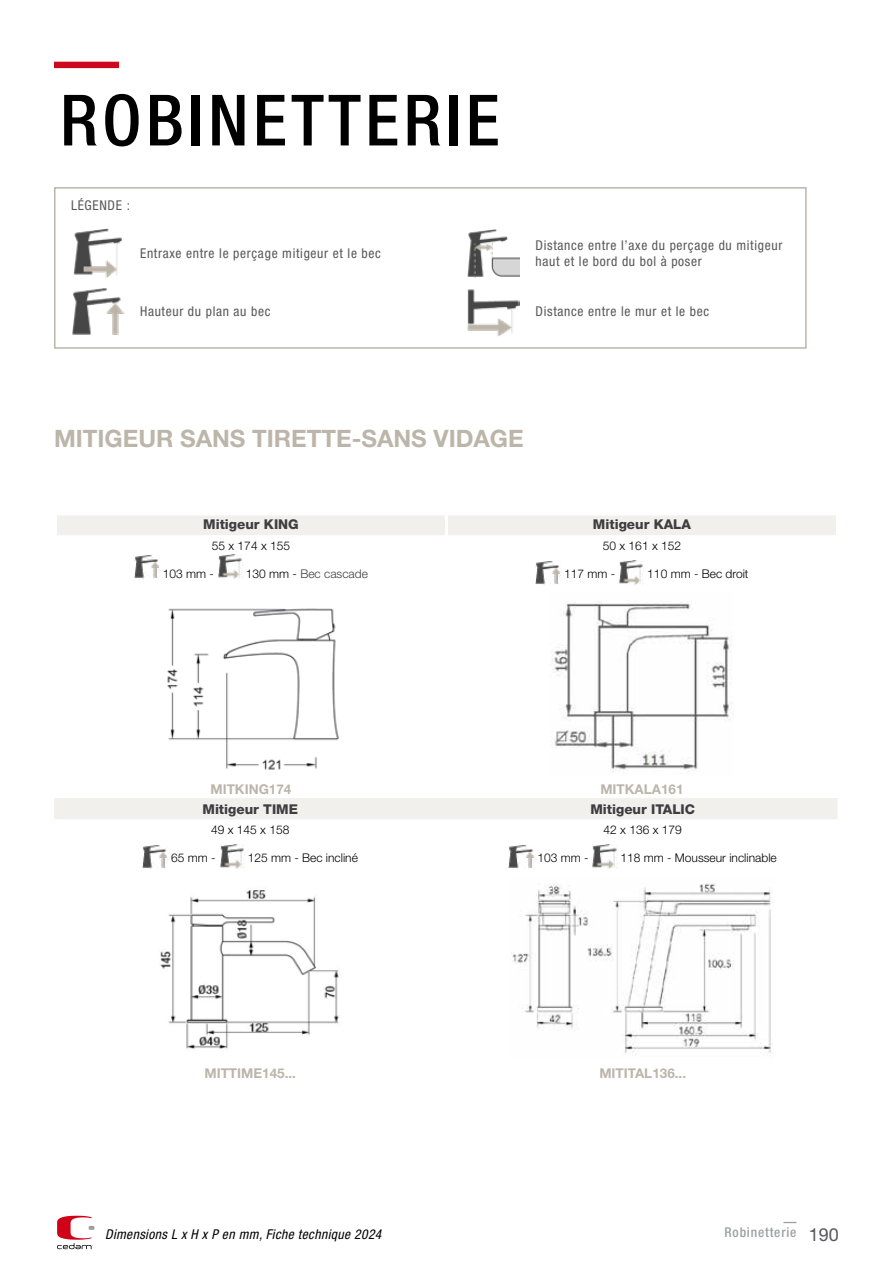
<style>
.page{position:relative;width:893px;height:1263px;background:#fff}
.page>*{position:absolute;margin:0;border:0;box-sizing:border-box;transform-origin:0 0}
.t1{font:500 condensed 70.8px "Helvetica Neue LT Std";letter-spacing:.06em;color:#000}
.t2{font:700 24px "Helvetica Neue LT Std";color:#bcb5a9}
.t3{font:18px "Helvetica Neue LT Std";color:#58585a}
.t4{font:condensed 13.5px/16.2px "Helvetica Neue LT Std";letter-spacing:.05em;color:#58585a}
.t5{font:800 13.5px "Helvetica Neue LT Std";color:#3e3d40}
.t6{font:700 13.5px "Helvetica Neue LT Std";color:#bcb5a9}
.t7{font:italic condensed 13.5px "Helvetica Neue LT Std";letter-spacing:.03em;color:#000}
.t8{font:500 condensed 13.5px "Helvetica Neue LT Std";letter-spacing:.06em;color:#9ea0a2}
.t9{font:300 12px "Helvetica Neue LT Std";color:#000}
.t10{font:300 12px "Helvetica Neue LT Std";color:#3e3d40}
.s1{color:#000}
</style>
<div class="page">
<svg style="left:57px;top:1216px;width:37px;height:33px"></svg>
<div style="left:54px;top:62px;width:65px;height:6px;background:#cd071e"></div>
<svg style="left:783px;top:1222px;width:13px;height:1px"></svg>
<img style="left:73px;top:228px;width:49px;height:50px">
<img style="left:467px;top:229px;width:53px;height:49px">
<img style="left:72px;top:288px;width:52px;height:47px">
<img style="left:467px;top:289px;width:53px;height:47px">
<div style="left:54px;top:187px;width:753px;height:162px;border:2px solid #bcb5a9"></div>
<div style="left:57px;top:515px;width:779px;height:20px;background:#f2f0ed"></div>
<hr style="left:445px;top:515px;width:3px;height:20px;background:#fff">
<img style="left:134px;top:555px;width:25px;height:23px">
<img style="left:218px;top:555px;width:25px;height:23px">
<img style="left:535px;top:561px;width:26px;height:23px">
<img style="left:619px;top:561px;width:25px;height:23px">
<img style="left:167px;top:608px;width:172px;height:162px">
<img style="left:552px;top:602px;width:180px;height:172px">
<div style="left:54px;top:798px;width:783px;height:21px;background:#f2f0ed"></div>
<img style="left:143px;top:845px;width:25px;height:23px">
<img style="left:220px;top:845px;width:24px;height:23px">
<img style="left:509px;top:845px;width:25px;height:23px">
<img style="left:592px;top:845px;width:25px;height:23px">
<img style="left:160px;top:890px;width:179px;height:159px">
<img style="left:511px;top:883px;width:263px;height:172px">
<h1 class="t1" style="left:60px;top:78px;width:441px">ROBINETTERIE</h1>
<p class="t4" style="left:71px;top:197px;width:60px">LÉGENDE :</p>
<p class="t4" style="left:140px;top:245px;width:242px">Entraxe entre le perçage mitigeur et le bec</p>
<p class="t4" style="left:536px;top:237px;width:248px">Distance entre l’axe du perçage du mitigeur haut et le bord du bol à poser</p>
<p class="t4" style="left:140px;top:303px;width:132px">Hauteur du plan au bec</p>
<p class="t4" style="left:536px;top:303px;width:175px">Distance entre le mur et le bec</p>
<h2 class="t2" style="left:54px;top:423px;width:471px">MITIGEUR SANS TIRETTE-SANS VIDAGE</h2>
<p class="t5" style="left:203px;top:516px;width:97px">Mitigeur KING</p>
<p class="t5" style="left:593px;top:516px;width:100px">Mitigeur KALA</p>
<p class="t9" style="left:212px;top:538px;width:80px">55 x 174 x 155</p>
<p class="t9" style="left:603px;top:538px;width:80px">50 x 161 x 152</p>
<p class="t9" style="left:163px;top:567px;width:53px">103 mm -</p>
<p class="t10" style="left:246px;top:567px;width:124px"><span class="s1">130 mm -</span> Bec cascade</p>
<p class="t9" style="left:564px;top:567px;width:53px">117 mm -</p>
<p class="t9" style="left:647px;top:567px;width:103px">110 mm - Bec droit</p>
<p class="t6" style="left:210px;top:781px;width:82px">MITKING174</p>
<p class="t6" style="left:600px;top:781px;width:85px">MITKALA161</p>
<p class="t5" style="left:202px;top:801px;width:97px">Mitigeur TIME</p>
<p class="t5" style="left:590px;top:801px;width:106px">Mitigeur ITALIC</p>
<p class="t9" style="left:211px;top:823px;width:80px">49 x 145 x 158</p>
<p class="t9" style="left:604px;top:823px;width:80px">42 x 136 x 179</p>
<p class="t9" style="left:171px;top:851px;width:46px">65 mm -</p>
<p class="t9" style="left:248px;top:851px;width:112px">125 mm - Bec incliné</p>
<p class="t9" style="left:537px;top:851px;width:53px">103 mm -</p>
<p class="t9" style="left:620px;top:851px;width:158px">118 mm - Mousseur inclinable</p>
<p class="t6" style="left:204px;top:1065px;width:93px">MITTIME145...</p>
<p class="t6" style="left:599px;top:1065px;width:88px">MITITAL136...</p>
<p class="t8" style="left:724px;top:1224px;width:73px">Robinetterie</p>
<p class="t7" style="left:105px;top:1227px;width:278px">Dimensions L x H x P en mm, Fiche technique 2024</p>
<h3 class="t3" style="left:809px;top:1224px;width:32px">190</h3>
</div>
